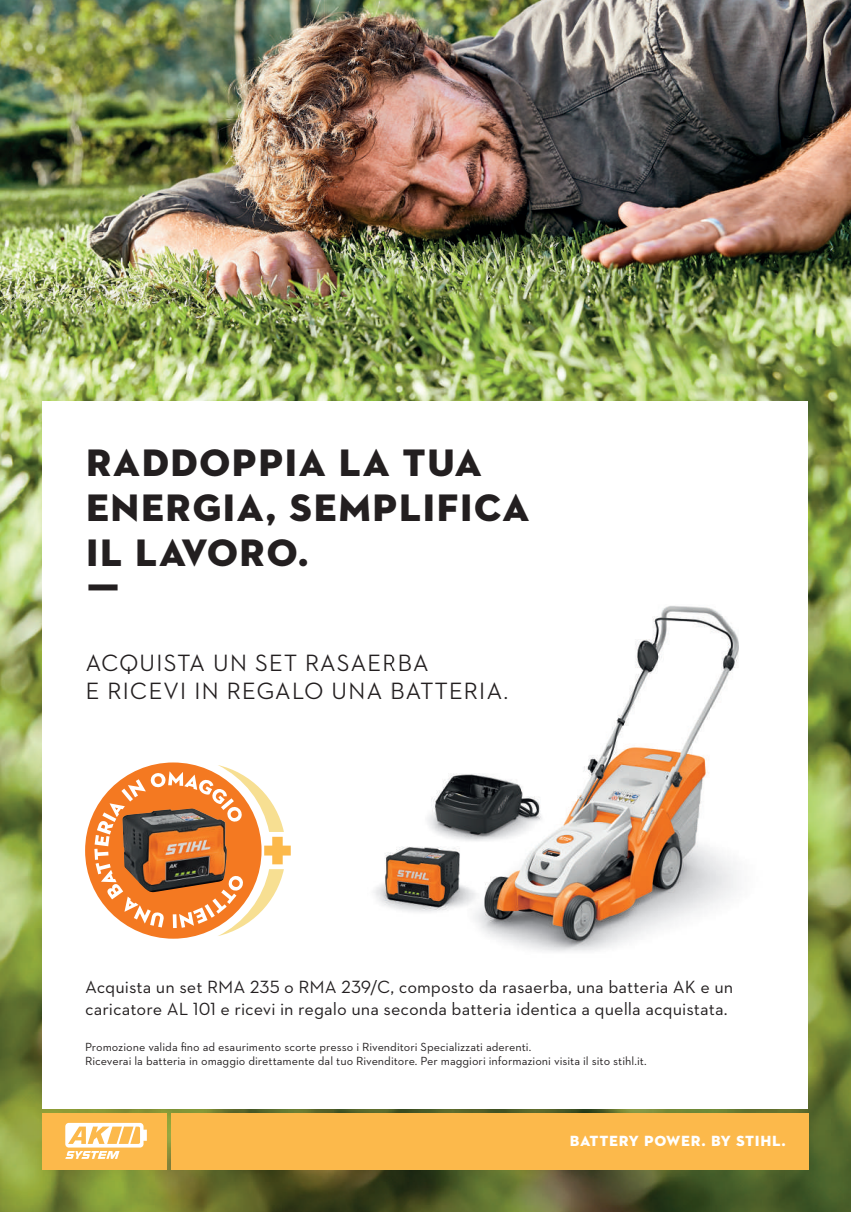
<style>
.page{position:relative;width:851px;height:1212px;background:#fff}
.page>*{position:absolute;margin:0;border:0;box-sizing:border-box;transform-origin:0 0}
.t1{font:39px/45px "STIHL Contraface Display Titling";letter-spacing:-.01em;color:#231f20}
.t2{font:500 24px/28.8px "STIHL Contraface Display";color:#231f20}
.t3{font:18px/21.6px "STIHL Contraface Text";color:#231f20}
.t4{font:15px "STIHL Contraface Display Titling";color:#fff}
.t5{font:12px/14.4px "STIHL Contraface Text";color:#231f20}
</style>
<div class="page">
<img style="left:0;top:0;width:850px;height:1212px">
<div style="left:43px;top:401px;width:765px;height:708px;background:#fff"></div>
<div style="left:85px;top:762px;width:176px;height:177px;background:#f47921;border-radius:50%"></div>
<svg style="left:94px;top:765px;width:197px;height:171px"></svg>
<img style="left:122px;top:808px;width:105px;height:84px">
<img style="left:373px;top:852px;width:19px;height:56px">
<img style="left:392px;top:606px;width:347px;height:346px">
<div style="left:171px;top:1113px;width:637px;height:56px;background:#fcb94b"></div>
<div style="left:43px;top:1113px;width:124px;height:56px;background:#fcb94b"></div>
<svg style="left:65px;top:1123px;width:82px;height:36px"></svg>
<h1 class="t1" style="left:85px;top:440px;width:447px">RADDOPPIA LA TUA<br>ENERGIA, SEMPLIFICA<br>IL LAVORO.<br>Ƒ</h1>
<h2 class="t2" style="left:85px;top:648px;width:425px">ACQUISTA UN SET RASAERBA<br>E RICEVI IN REGALO UNA BATTERIA.</h2>
<h3 class="t3" style="left:85px;top:976px;width:649px">Acquista un set RMA 235 o RMA 239/C, composto da rasaerba, una batteria AK e un caricatore AL 101 e ricevi in regalo una seconda batteria identica a quella acquistata.</h3>
<p class="t5" style="left:85px;top:1039px;width:563px">Promozione valida fino ad esaurimento scorte presso i Rivenditori Specializzati aderenti.<br>Riceverai la batteria in omaggio direttamente dal tuo Rivenditore. Per maggiori informazioni visita il sito stihl.it.</p>
<p class="t4" style="left:569px;top:1131px;width:218px">BATTERY POWER. BY STIHL.</p>
</div>
